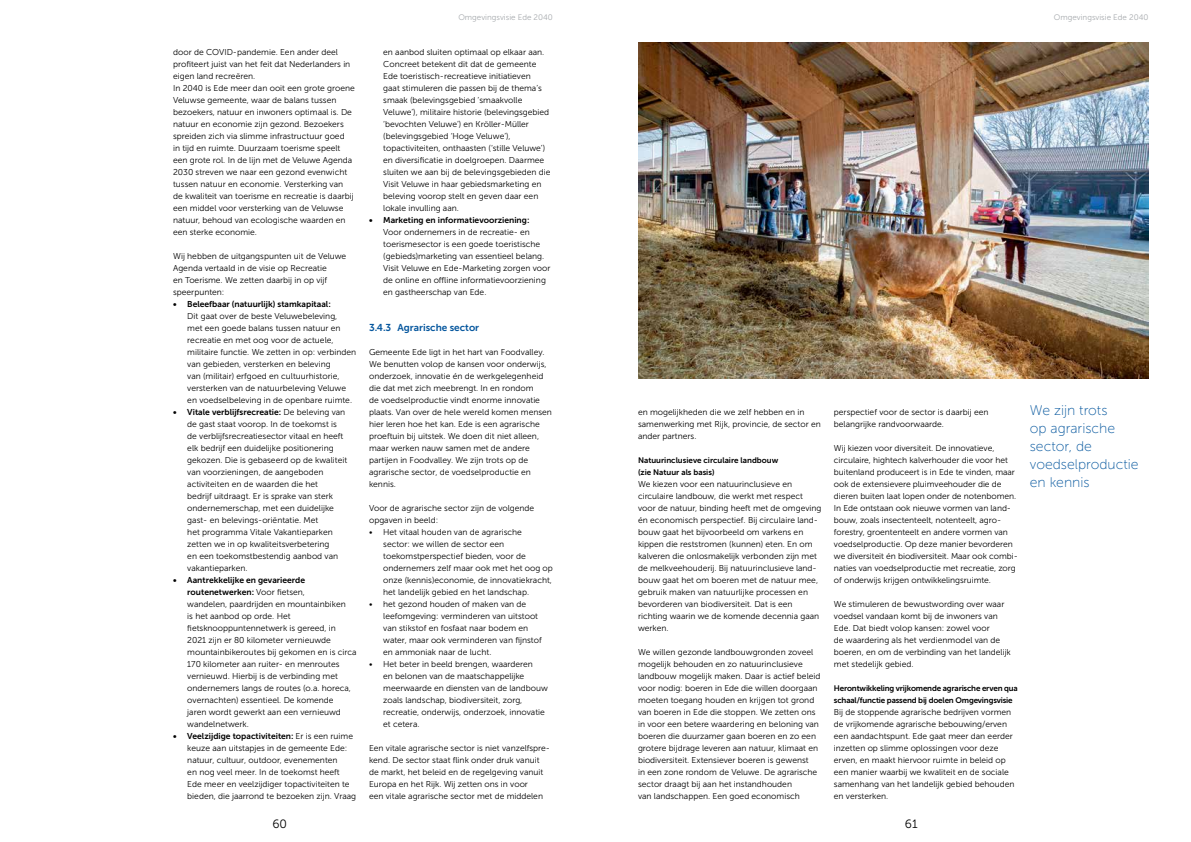
<style>
.page{position:relative;width:1191px;height:842px;background:#fff}
.page>*{position:absolute;margin:0;border:0;box-sizing:border-box;transform-origin:0 0}
.Qoute{font:14px/18px "Museo Sans 100";color:#06579e}
.t1{font:12px "Museo Sans 300";color:#000}
.H3_0_0{font:10px "Museo Sans 700";color:#06579e}
.alinea{font:8.5px/12px "Museo Sans 300";color:#000}
.t2{font:8px/12px "Museo Sans 700";letter-spacing:-.02em;color:#000}
.t3{font:8px/12px "Museo Sans 700";color:#000}
.t4{font:8px "Museo Sans 300";color:#a7aaae}
.s1{font-family:"Museo Sans 700"}
</style>
<div class="page">
<img style="left:638px;top:43px;width:510px;height:336px">
<p class="alinea" style="left:173px;top:46px;width:179px">door de COVID-pandemie. Een ander deel profiteert juist van het feit dat Nederlanders in eigen land recreëren.</p>
<p class="alinea" style="left:173px;top:82px;width:183px">In 2040 is Ede meer dan ooit een grote groene Veluwse gemeente, waar de balans tussen bezoekers, natuur en inwoners optimaal is. De natuur en economie zijn gezond. Bezoekers spreiden zich via slimme infrastructuur goed<br>in tijd en ruimte. Duurzaam toerisme speelt een grote rol. In de lijn met de Veluwe Agenda 2030 streven we naar een gezond evenwicht tussen natuur en economie. Versterking van de kwaliteit van toerisme en recreatie is daarbij een middel voor versterking van de Veluwse natuur, behoud van ecologische waarden en een sterke economie.</p>
<p class="alinea" style="left:173px;top:250px;width:175px">Wij hebben de uitgangspunten uit de Veluwe Agenda vertaald in de visie op Recreatie<br>en Toerisme. We zetten daarbij in op vijf speerpunten:</p>
<p class="alinea" style="left:187px;top:298px;width:170px;text-indent:-14px"><span class="s1">• Beleefbaar (natuurlijk) stamkapitaal:<br></span>Dit gaat over de beste Veluwebeleving,<br>met een goede balans tussen natuur en recreatie en met oog voor de actuele, militaire functie. We zetten in op: verbinden van gebieden, versterken en beleving<br>van (militair) erfgoed en cultuurhistorie, versterken van de natuurbeleving Veluwe en voedselbeleving in de openbare ruimte.</p>
<p class="alinea" style="left:187px;top:406px;width:161px;text-indent:-14px"><span class="s1">• Vitale verblijfsrecreatie:</span> De beleving van de gast staat voorop. In de toekomst is de verblijfsrecreatiesector vitaal en heeft elk bedrijf een duidelijke positionering gekozen. Die is gebaseerd op de kwaliteit van voorzieningen, de aangeboden activiteiten en de waarden die het<br>bedrijf uitdraagt. Er is sprake van sterk ondernemerschap, met een duidelijke gast- en belevings-oriëntatie. Met<br>het programma Vitale Vakantieparken zetten we in op kwaliteitsverbetering<br>en een toekomstbestendig aanbod van vakantieparken.</p>
<p class="alinea" style="left:187px;top:574px;width:171px;text-indent:-14px"><span class="s1">• Aantrekkelijke en gevarieerde routenetwerken:</span> Voor fietsen,<br>wandelen, paardrijden en mountainbiken<br>is het aanbod op orde. Het fietsknooppuntennetwerk is gereed, in 2021 zijn er 80 kilometer vernieuwde mountainbikeroutes bij gekomen en is circa 170 kilometer aan ruiter- en menroutes vernieuwd. Hierbij is de verbinding met ondernemers langs de routes (o.a. horeca, overnachten) essentieel. De komende<br>jaren wordt gewerkt aan een vernieuwd wandelnetwerk.</p>
<p class="alinea" style="left:187px;top:730px;width:170px;text-indent:-14px"><span class="s1">• Veelzijdige topactiviteiten:</span> Er is een ruime keuze aan uitstapjes in de gemeente Ede: natuur, cultuur, outdoor, evenementen<br>en nog veel meer. In de toekomst heeft Ede meer en veelzijdiger topactiviteiten te bieden, die jaarrond te bezoeken zijn. Vraag</p>
<p class="t4" style="left:458px;top:13px;width:96px">Omgevingsvisie Ede 2040</p>
<p class="t4" style="left:1053px;top:13px;width:96px">Omgevingsvisie Ede 2040</p>
<p class="alinea" style="left:383px;top:46px;width:169px">en aanbod sluiten optimaal op elkaar aan.<br>Concreet betekent dit dat de gemeente Ede toeristisch-recreatieve initiatieven<br>gaat stimuleren die passen bij de thema’s smaak (belevingsgebied ‘smaakvolle Veluwe’), militaire historie (belevingsgebied ‘bevochten Veluwe’) en Kröller-Müller (belevingsgebied ‘Hoge Veluwe’), topactiviteiten, onthaasten (‘stille Veluwe’) en diversificatie in doelgroepen. Daarmee sluiten we aan bij de belevingsgebieden die Visit Veluwe in haar gebiedsmarketing en beleving voorop stelt en geven daar een lokale invulling aan.</p>
<p class="alinea" style="left:383px;top:214px;width:169px;text-indent:-14px"><span class="s1">• Marketing en informatievoorziening:<br></span>Voor ondernemers in de recreatie- en toerismesector is een goede toeristische (gebieds)marketing van essentieel belang.<br>Visit Veluwe en Ede-Marketing zorgen voor de online en offline informatievoorziening en gastheerschap van Ede.</p>
<h3 class="H3_0_0" style="left:369px;top:321px;width:112px">3.4.3 Agrarische sector</h3>
<p class="alinea" style="left:369px;top:346px;width:184px">Gemeente Ede ligt in het hart van Foodvalley.<br>We benutten volop de kansen voor onderwijs, onderzoek, innovatie én de werkgelegenheid die dat met zich meebrengt. In en rondom<br>de voedselproductie vindt enorme innovatie plaats. Van over de hele wereld komen mensen hier leren hoe het kan. Ede is een agrarische proeftuin bij uitstek. We doen dit niet alleen, maar werken nauw samen met de andere partijen in Foodvalley. We zijn trots op de agrarische sector, de voedselproductie en kennis.</p>
<p class="alinea" style="left:369px;top:502px;width:167px">Voor de agrarische sector zijn de volgende opgaven in beeld:</p>
<p class="alinea" style="left:383px;top:526px;width:171px;text-indent:-14px">• Het vitaal houden van de agrarische<br>sector: we willen de sector een toekomstperspectief bieden, voor de ondernemers zelf maar ook met het oog op onze (kennis)economie, de innovatiekracht, het landelijk gebied en het landschap.</p>
<p class="alinea" style="left:383px;top:598px;width:160px;text-indent:-14px">• het gezond houden of maken van de leefomgeving: verminderen van uitstoot van stikstof en fosfaat naar bodem en water, maar ook verminderen van fijnstof en ammoniak naar de lucht.</p>
<p class="alinea" style="left:383px;top:658px;width:166px;text-indent:-14px">• Het beter in beeld brengen, waarderen<br>en belonen van de maatschappelijke meerwaarde en diensten van de landbouw zoals landschap, biodiversiteit, zorg, recreatie, onderwijs, onderzoek, innovatie et cetera.</p>
<p class="alinea" style="left:369px;top:742px;width:183px">Een vitale agrarische sector is niet vanzelfspre&shy;kend. De sector staat flink onder druk vanuit de markt, het beleid en de regelgeving vanuit Europa en het Rijk. Wij zetten ons in voor<br>een vitale agrarische sector met de middelen</p>
<p class="alinea" style="left:638px;top:406px;width:184px">en mogelijkheden die we zelf hebben en in samenwerking met Rijk, provincie, de sector en ander partners.</p>
<h5 class="t3" style="left:638px;top:454px;width:142px">Natuurinclusieve circulaire landbouw (zie Natuur als basis)</h5>
<p class="alinea" style="left:638px;top:478px;width:185px">We kiezen voor een natuurinclusieve en circulaire landbouw, die werkt met respect voor de natuur, binding heeft met de omgeving én economisch perspectief. Bij circulaire land&shy;bouw gaat het bijvoorbeeld om varkens en kippen die reststromen (kunnen) eten. En om kalveren die onlosmakelijk verbonden zijn met de melkveehouderij. Bij natuurinclusieve land&shy;bouw gaat het om boeren met de natuur mee, gebruik maken van natuurlijke processen en bevorderen van biodiversiteit. Dat is een richting waarin we de komende decennia gaan werken.</p>
<p class="alinea" style="left:638px;top:646px;width:184px">We willen gezonde landbouwgronden zoveel mogelijk behouden en zo natuurinclusieve landbouw mogelijk maken. Daar is actief beleid voor nodig: boeren in Ede die willen doorgaan moeten toegang houden en krijgen tot grond van boeren in Ede die stoppen. We zetten ons in voor een betere waardering en beloning van boeren die duurzamer gaan boeren en zo een grotere bijdrage leveren aan natuur, klimaat en biodiversiteit. Extensiever boeren is gewenst<br>in een zone rondom de Veluwe. De agrarische sector draagt bij aan het instandhouden<br>van landschappen. Een goed economisch</p>
<p class="alinea" style="left:834px;top:406px;width:156px">perspectief voor de sector is daarbij een belangrijke randvoorwaarde.</p>
<p class="alinea" style="left:834px;top:442px;width:185px">Wij kiezen voor diversiteit. De innovatieve, circulaire, hightech kalverhouder die voor het buitenland produceert is in Ede te vinden, maar ook de extensievere pluimveehouder die de dieren buiten laat lopen onder de notenbomen.<br>In Ede ontstaan ook nieuwe vormen van land&shy;bouw, zoals insectenteelt, notenteelt, agro&shy;forestry, groententeelt en andere vormen van voedselproductie. Op deze manier bevorderen we diversiteit én biodiversiteit. Maar ook combi&shy;naties van voedselproductie met recreatie, zorg of onderwijs krijgen ontwikkelingsruimte.</p>
<p class="alinea" style="left:834px;top:598px;width:178px">We stimuleren de bewustwording over waar voedsel vandaan komt bij de inwoners van Ede. Dat biedt volop kansen: zowel voor<br>de waardering als het verdienmodel van de boeren, en om de verbinding van het landelijk met stedelijk gebied.</p>
<h5 class="t2" style="left:834px;top:682px;width:185px">Herontwikkeling vrijkomende agrarische erven qua schaal/functie passend bij doelen Omgevingsvisie</h5>
<p class="alinea" style="left:834px;top:706px;width:182px">Bij de stoppende agrarische bedrijven vormen de vrijkomende agrarische bebouwing/erven een aandachtspunt. Ede gaat meer dan eerder inzetten op slimme oplossingen voor deze erven, en maakt hiervoor ruimte in beleid op een manier waarbij we kwaliteit en de sociale samenhang van het landelijk gebied behouden en versterken.</p>
<p class="Qoute" style="left:1029px;top:401px;width:110px">We zijn trots<br>op agrarische sector, de voedselproductie en kennis</p>
<h2 class="t1" style="left:272px;top:818px;width:16px">60</h2>
<h2 class="t1" style="left:905px;top:818px;width:14px">61</h2>
</div>
